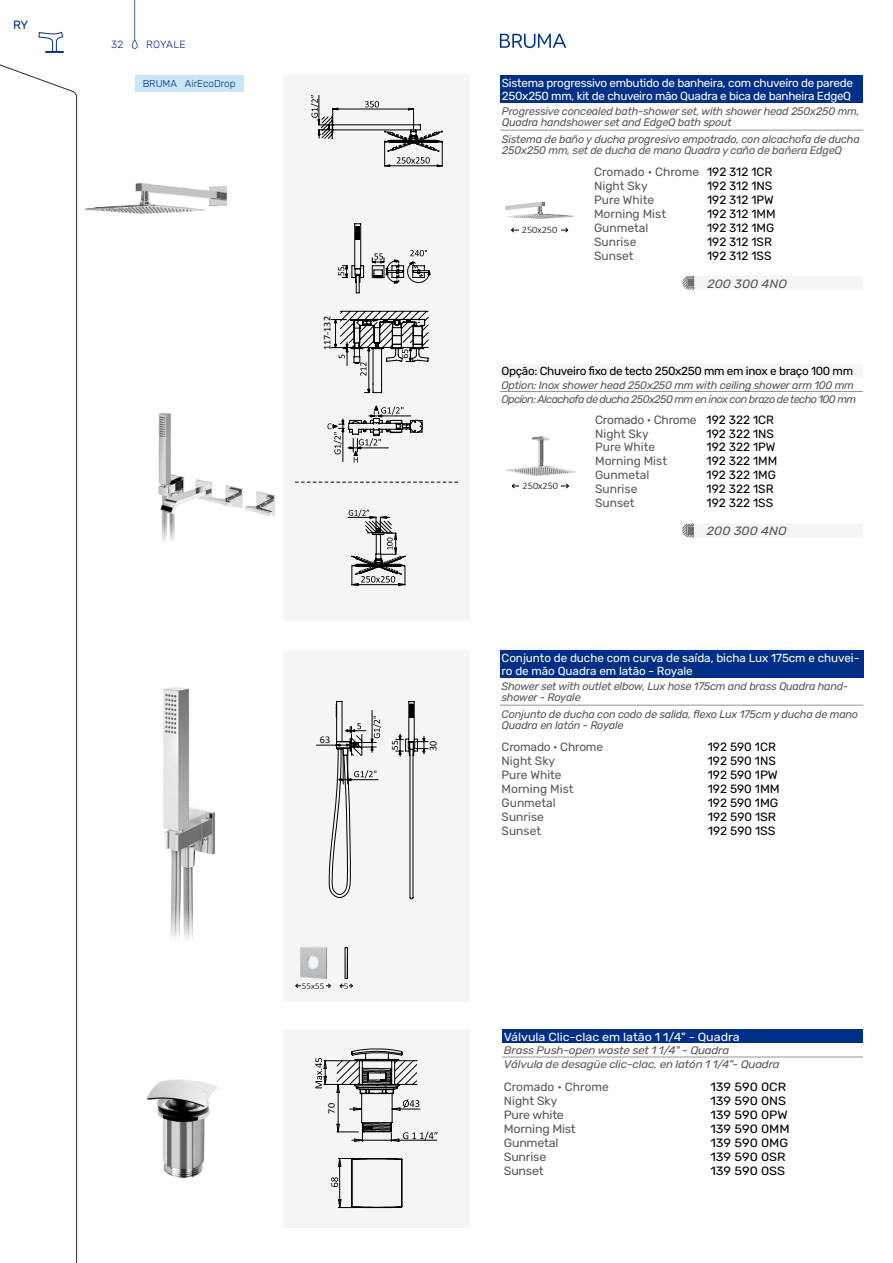
<style>
.page{position:relative;width:893px;height:1263px;background:#fff}
.page>*{position:absolute;margin:0;border:0;box-sizing:border-box;transform-origin:0 0}
.t1{font:12px/14px "Rubik";color:#58595b}
.t2{font:12px "Rubik";color:#000}
.t3{font:12px "Rubik";color:#000;scale:1.07 1}
.t4{font:12px "Rubik";letter-spacing:-.02em;color:#58595b;scale:1.04 1}
.t5{font:italic 12px "Rubik";color:#58595b;scale:1.08 1}
.t6{font:12px "Rubik";color:#000;scale:1.04 1}
.t7{font:12px "Rubik";letter-spacing:-.02em;color:#58595b}
.t8{font:12px "Rubik";color:#58595b;scale:1.04 1}
.t9{font:12px "Rubik";color:#002f87}
.t10{font:11.7px/13.2px "Rubik";letter-spacing:-.025em;color:#fff}
.t11{font:11.7px/13.2px "Rubik";letter-spacing:-.005em;color:#fff}
.t12{font:11.7px "Rubik";letter-spacing:-.025em;color:#000}
.t13{font:11.7px "Rubik";letter-spacing:-.005em;color:#fff;scale:1.07 1}
.t14{font:italic 10.95px/11.4px "Rubik";letter-spacing:-.02em;color:#58595b}
.t15{font:italic 10.95px/14.1px "Rubik";letter-spacing:-.055em;color:#58595b}
.t16{font:italic 10.95px/14.1px "Rubik";letter-spacing:-.02em;color:#58595b;scale:1.07 1}
.t17{font:300 10.5px "Rubik";letter-spacing:.025em;color:#002f87}
.t18{font:10.2px "Calibri";color:#000}
.t19{font:300 10.05px "Rubik";color:#002f87}
.t20{font:300 9.9px "Calibri";color:#000}
.t21{font:300 9px "Calibri";color:#000}
.s1{color:#000}
</style>
<div class="page">
<svg style="left:132px;top:0;width:6px;height:49px"></svg>
<svg style="left:500px;top:34px;width:66px;height:14px"></svg>
<img style="left:85px;top:183px;width:190px;height:337px">
<svg style="left:162px;top:520px;width:13px;height:21px"></svg>
<div style="left:500px;top:75px;width:363px;height:27px;background:#002f87"></div>
<hr style="left:500px;top:130px;width:205px;height:1px;background:#939598">
<hr style="left:705px;top:130px;width:83px;height:1px;background:#939598">
<hr style="left:788px;top:130px;width:75px;height:1px;background:#939598">
<div style="left:682px;top:276px;width:181px;height:14px;background:#f3f5f7"></div>
<svg style="left:500px;top:364px;width:363px;height:173px"></svg>
<hr style="left:500px;top:391px;width:93px;height:1px;background:#939598">
<hr style="left:593px;top:391px;width:112px;height:1px;background:#939598">
<hr style="left:705px;top:391px;width:82px;height:1px;background:#939598">
<hr style="left:787px;top:391px;width:76px;height:1px;background:#939598">
<svg style="left:682px;top:523px;width:23px;height:14px"></svg>
<hr style="left:512px;top:486px;width:56px;height:1px;background:#000">
<div style="left:520px;top:482px;width:41px;height:7px;background:#fff"></div>
<svg style="left:512px;top:484px;width:3px;height:4px"></svg>
<svg style="left:566px;top:484px;width:3px;height:4px"></svg>
<img style="left:503px;top:436px;width:75px;height:43px">
<hr style="left:511px;top:230px;width:57px;height:1px;background:#000">
<div style="left:519px;top:226px;width:41px;height:7px;background:#fff"></div>
<svg style="left:565px;top:228px;width:3px;height:5px"></svg>
<img style="left:506px;top:201px;width:68px;height:18px">
<div style="left:135px;top:75px;width:108px;height:17px;background:#c9e6f8"></div>
<div style="left:502px;top:1029px;width:361px;height:14px;background:#002f87"></div>
<hr style="left:502px;top:1057px;width:207px;height:1px;background:#939598">
<hr style="left:709px;top:1057px;width:91px;height:1px;background:#939598">
<hr style="left:800px;top:1057px;width:63px;height:1px;background:#939598">
<img style="left:146px;top:1079px;width:72px;height:99px">
<div style="left:500px;top:650px;width:363px;height:27px;background:#002f87"></div>
<hr style="left:500px;top:705px;width:206px;height:1px;background:#939598">
<hr style="left:706px;top:705px;width:83px;height:1px;background:#939598">
<hr style="left:789px;top:705px;width:74px;height:1px;background:#939598">
<img style="left:163px;top:687px;width:52px;height:221px">
<svg style="left:170px;top:908px;width:23px;height:32px"></svg>
<div style="left:283px;top:75px;width:187px;height:546px;background:#f3f5f7"></div>
<svg style="left:295px;top:482px;width:163px;height:1px"></svg>
<svg style="left:311px;top:95px;width:132px;height:72px"></svg>
<svg style="left:347px;top:509px;width:59px;height:77px"></svg>
<svg style="left:327px;top:223px;width:104px;height:240px"></svg>
<div style="left:283px;top:1029px;width:187px;height:198px;background:#f3f5f7"></div>
<div style="left:283px;top:650px;width:187px;height:351px;background:#f3f5f7"></div>
<svg style="left:340px;top:983px;width:13px;height:5px"></svg>
<div style="left:345px;top:947px;width:3px;height:31px;border:1px solid #000"></div>
<hr style="left:296px;top:985px;width:34px;height:1px;background:#000">
<div style="left:301px;top:982px;width:24px;height:7px;background:#f3f5f7"></div>
<img style="left:300px;top:946px;width:27px;height:33px">
<svg style="left:315px;top:1048px;width:123px;height:160px"></svg>
<svg style="left:316px;top:701px;width:113px;height:198px"></svg>
<svg style="left:0;top:31px;width:77px;height:1232px"></svg>
<p class="t9" style="left:13px;top:18px;width:17px">RY</p>
<p class="t17" style="left:111px;top:39px;width:14px">32</p>
<p class="t17" style="left:146px;top:39px;width:41px">ROYALE</p>
<p class="t19" style="left:143px;top:78px;width:95px">BRUMA AirEcoDrop</p>
<p class="t18" style="left:321px;top:350px;width:36px;rotate:-90deg">117-132</p>
<p class="t18" style="left:320px;top:733px;width:12px">63</p>
<p class="t21" style="left:302px;top:980px;width:24px">55x55</p>
<p class="t21" style="left:344px;top:980px;width:6px">5</p>
<p class="t18" style="left:325px;top:1113px;width:12px;rotate:-90deg">70</p>
<p class="t18" style="left:427px;top:751px;width:12px;rotate:-90deg">30</p>
<p class="t10" style="left:502px;top:76px;width:352px">Sistema progressivo embutido de banheira, com chuveiro de parede<br>250x250 mm, kit de chuveiro mão Quadra e bica de banheira EdgeQ</p>
<p class="t14" style="left:502px;top:106px;width:359px">Progressive concealed bath-shower set, with shower head 250x250 mm,<br>Quadra handshower set and EdgeQ bath spout</p>
<p class="t14" style="left:502px;top:133px;width:359px">Sistema de baño y ducha progresivo empotrado, con alcachofa de ducha<br>250x250 mm, set de ducha de mano Quadra y caño de bañera EdgeQ</p>
<p class="t1" style="left:594px;top:165px;width:180px">Cromado • Chrome <span class="s1">192 312 1CR<br></span>Night Sky</p>
<p class="t2" style="left:707px;top:179px;width:67px">192 312 1NS</p>
<p class="t20" style="left:522px;top:224px;width:37px">250x250</p>
<p class="t1" style="left:594px;top:193px;width:62px">Pure White</p>
<p class="t2" style="left:707px;top:193px;width:68px">192 312 1PW</p>
<p class="t1" style="left:594px;top:207px;width:73px">Morning Mist</p>
<p class="t2" style="left:707px;top:207px;width:70px">192 312 1MM</p>
<p class="t1" style="left:594px;top:221px;width:56px">Gunmetal</p>
<p class="t2" style="left:707px;top:221px;width:69px">192 312 1MG</p>
<p class="t1" style="left:594px;top:235px;width:44px">Sunrise</p>
<p class="t2" style="left:707px;top:235px;width:66px">192 312 1SR</p>
<p class="t1" style="left:594px;top:249px;width:41px">Sunset</p>
<p class="t2" style="left:707px;top:249px;width:66px">192 312 1SS</p>
<p class="t5" style="left:707px;top:277px;width:76px">200 300 4NO</p>
<p class="t12" style="left:501px;top:365px;width:353px">Opção: Chuveiro fixo de tecto 250x250 mm em inox e braço 100 mm</p>
<p class="t15" style="left:501px;top:378px;width:356px">Option: Inox shower head 250x250 mm with ceiling shower arm 100 mm<br>Opcíon: Alcachofa de ducha 250x250 mm en inox con brazo de techo 100 mm</p>
<p class="t1" style="left:595px;top:413px;width:180px">Cromado • Chrome <span class="s1">192 322 1CR<br></span>Night Sky</p>
<p class="t2" style="left:707px;top:427px;width:69px">192 322 1NS</p>
<p class="t20" style="left:523px;top:480px;width:37px">250x250</p>
<p class="t1" style="left:595px;top:441px;width:62px">Pure White</p>
<p class="t2" style="left:707px;top:441px;width:70px">192 322 1PW</p>
<p class="t1" style="left:595px;top:455px;width:73px">Morning Mist</p>
<p class="t2" style="left:707px;top:454px;width:72px">192 322 1MM</p>
<p class="t1" style="left:595px;top:468px;width:56px">Gunmetal</p>
<p class="t2" style="left:707px;top:468px;width:71px">192 322 1MG</p>
<p class="t1" style="left:595px;top:482px;width:44px">Sunrise</p>
<p class="t2" style="left:707px;top:482px;width:68px">192 322 1SR</p>
<p class="t1" style="left:595px;top:496px;width:41px">Sunset</p>
<p class="t2" style="left:707px;top:496px;width:68px">192 322 1SS</p>
<p class="t5" style="left:707px;top:524px;width:76px">200 300 4NO</p>
<p class="t11" style="left:502px;top:651px;width:359px">Conjunto de duche com curva de saída, bicha Lux 175cm e chuvei&shy;ro de mão Quadra em latão - Royale</p>
<p class="t14" style="left:502px;top:681px;width:348px">Shower set with outlet elbow, Lux hose 175cm and brass Quadra hand&shy;shower - Royale</p>
<p class="t14" style="left:502px;top:708px;width:358px">Conjunto de ducha con codo de salida, flexo Lux 175cm y ducha de mano<br>Quadra en latón - Royale</p>
<p class="t7" style="left:502px;top:740px;width:103px">Cromado • Chrome</p>
<p class="t2" style="left:708px;top:740px;width:70px">192 590 1CR</p>
<p class="t1" style="left:502px;top:754px;width:55px">Night Sky</p>
<p class="t2" style="left:708px;top:754px;width:69px">192 590 1NS</p>
<p class="t1" style="left:502px;top:768px;width:62px">Pure White</p>
<p class="t2" style="left:708px;top:768px;width:72px">192 590 1PW</p>
<p class="t1" style="left:502px;top:782px;width:73px">Morning Mist</p>
<p class="t2" style="left:708px;top:782px;width:73px">192 590 1MM</p>
<p class="t1" style="left:502px;top:796px;width:56px">Gunmetal</p>
<p class="t2" style="left:708px;top:796px;width:72px">192 590 1MG</p>
<p class="t1" style="left:502px;top:810px;width:44px">Sunrise</p>
<p class="t6" style="left:708px;top:810px;width:67px">192 590 1SR</p>
<p class="t1" style="left:502px;top:824px;width:41px">Sunset</p>
<p class="t6" style="left:708px;top:824px;width:67px">192 590 1SS</p>
<p class="t13" style="left:504px;top:1030px;width:222px">Válvula Clic-clac em latão 1 1/4" - Quadra</p>
<p class="t16" style="left:504px;top:1044px;width:259px">Brass Push-open waste set 1 1/4" - Quadra<br>Válvula de desagüe clic-clac, en latón 1 1/4"- Quadra</p>
<p class="t1" style="left:504px;top:1080px;width:107px">Cromado • Chrome</p>
<p class="t3" style="left:710px;top:1080px;width:72px">139 590 0CR</p>
<p class="t1" style="left:504px;top:1094px;width:55px">Night Sky</p>
<p class="t3" style="left:710px;top:1094px;width:72px">139 590 0NS</p>
<p class="t4" style="left:504px;top:1108px;width:59px">Pure white</p>
<p class="t3" style="left:710px;top:1108px;width:74px">139 590 0PW</p>
<p class="t4" style="left:504px;top:1122px;width:71px">Morning Mist</p>
<p class="t3" style="left:710px;top:1122px;width:76px">139 590 0MM</p>
<p class="t4" style="left:504px;top:1136px;width:54px">Gunmetal</p>
<p class="t3" style="left:710px;top:1136px;width:74px">139 590 0MG</p>
<p class="t4" style="left:504px;top:1150px;width:42px">Sunrise</p>
<p class="t3" style="left:710px;top:1150px;width:72px">139 590 0SR</p>
<p class="t8" style="left:504px;top:1164px;width:40px">Sunset</p>
<p class="t3" style="left:710px;top:1164px;width:71px">139 590 0SS</p>
</div>
